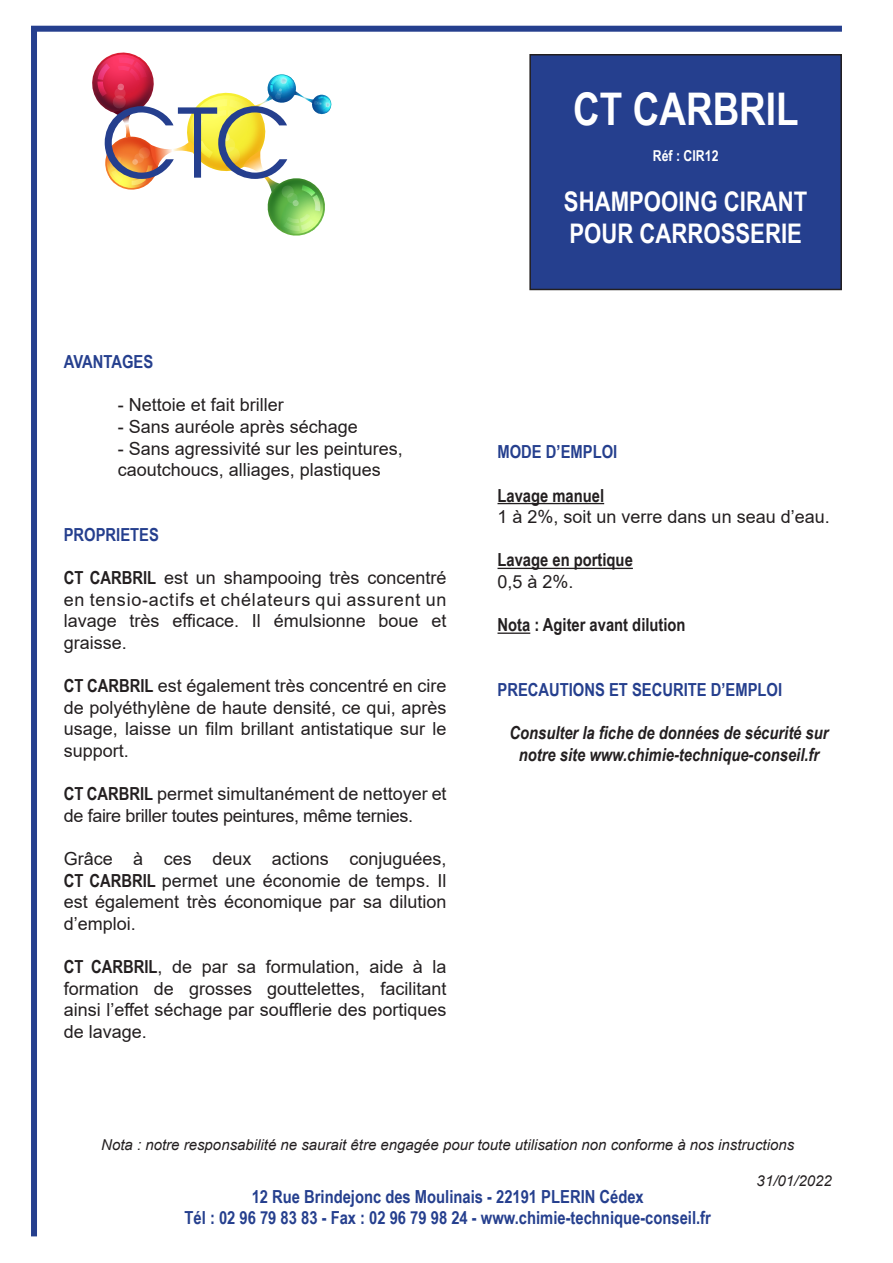
<style>
.page{position:relative;width:893px;height:1263px;background:#fff}
.page>*{position:absolute;margin:0;border:0;box-sizing:border-box;transform-origin:0 0}
.t1{font:700 45px "Arial Narrow";color:#fff}
.t2{font:700 27px/32.4px "Arial Narrow";color:#fff}
.t3{font:18px/21.6px "Arial";color:#231f20}
.t4{font:700 18px "Arial Narrow";color:#253f8e}
.t5{font:18px/21.6px "Arial";letter-spacing:-.02em;color:#231f20}
.t6{font:italic 700 18px/21.6px "Arial Narrow";color:#231f20;text-align:center}
.t7{font:18px/21.6px "Arial";letter-spacing:.04em;color:#231f20}
.t8{font:700 18px "Arial Narrow";color:#231f20}
.t9{font:italic 15px "Arial";color:#231f20}
.t10{font:700 15px "Arial Narrow";color:#fff}
.s1{font-family:"Arial Narrow";font-weight:700}
</style>
<div class="page">
<hr style="left:497px;top:503px;width:107px;height:1px;background:#231f20">
<hr style="left:497px;top:568px;width:136px;height:1px;background:#231f20">
<hr style="left:497px;top:632px;width:33px;height:2px;background:#231f20">
<div style="left:530px;top:55px;width:311px;height:234px;background:#253f8e"></div>
<div style="left:529px;top:54px;width:313px;height:236px;border:2px solid #231f20"></div>
<div style="left:31px;top:26px;width:811px;height:6px;background:#253f8e"></div>
<div style="left:31px;top:29px;width:6px;height:1207px;background:#253f8e"></div>
<img style="left:92px;top:52px;width:240px;height:184px">
<p class="t4" style="left:64px;top:348px;width:91px">AVANTAGES</p>
<p class="t3" style="left:118px;top:394px;width:168px">- Nettoie et fait briller</p>
<p class="t3" style="left:118px;top:416px;width:242px">- Sans auréole après séchage</p>
<p class="t3" style="left:118px;top:437px;width:287px">- Sans agressivité sur les peintures, caoutchoucs, alliages, plastiques</p>
<p class="t4" style="left:64px;top:521px;width:97px">PROPRIETES</p>
<p class="t7" style="left:64px;top:567px;width:384px"><span class="s1">CT CARBRIL</span> est un shampooing très concentré en tensio-actifs et chélateurs qui assurent un</p>
<p class="t3" style="left:64px;top:610px;width:384px">lavage très efficace. Il émulsionne boue et graisse.</p>
<p class="t3" style="left:64px;top:675px;width:384px;text-align:justify"><span class="s1">CT CARBRIL</span> est également très concentré en cire de polyéthylène de haute densité, ce qui, après usage, laisse un film brillant antistatique sur le support.</p>
<p class="t5" style="left:64px;top:783px;width:384px"><span class="s1">CT CARBRIL</span> permet simultanément de nettoyer et de faire briller toutes peintures, même ternies.</p>
<p class="t3" style="left:64px;top:848px;width:384px">Grâce à ces deux actions conjuguées,</p>
<p class="t3" style="left:64px;top:869px;width:384px;text-align:justify"><span class="s1">CT CARBRIL</span> permet une économie de temps. Il est également très économique par sa dilution d’emploi.</p>
<p class="t3" style="left:64px;top:956px;width:384px"><span class="s1">CT CARBRIL</span>, de par sa formulation, aide à la</p>
<p class="t3" style="left:64px;top:977px;width:384px">formation de grosses gouttelettes, facilitant</p>
<p class="t3" style="left:64px;top:999px;width:384px">ainsi l’effet séchage par soufflerie des portiques de lavage.</p>
<p class="t1" style="left:573px;top:75px;width:227px">CT CARBRIL</p>
<p class="t10" style="left:653px;top:144px;width:67px">Réf : CIR12</p>
<p class="t2" style="left:564px;top:184px;width:245px">SHAMPOOING CIRANT<br>POUR CARROSSERIE</p>
<p class="t4" style="left:497px;top:438px;width:121px">MODE D’EMPLOI</p>
<p class="t8" style="left:497px;top:482px;width:108px">Lavage manuel</p>
<p class="t3" style="left:497px;top:506px;width:334px">1 à 2%, soit un verre dans un seau d’eau.</p>
<p class="t8" style="left:497px;top:546px;width:137px">Lavage en portique</p>
<p class="t3" style="left:497px;top:571px;width:78px">0,5 à 2%.</p>
<p class="t8" style="left:497px;top:611px;width:190px">Nota : Agiter avant dilution</p>
<p class="t4" style="left:497px;top:676px;width:286px">PRECAUTIONS ET SECURITE D’EMPLOI</p>
<p class="t6" style="left:509px;top:721px;width:321px">Consulter la fiche de données de sécurité sur notre site www.chimie-technique-conseil.fr</p>
<p class="t9" style="left:101px;top:1134px;width:694px">Nota : notre responsabilité ne saurait être engagée pour toute utilisation non conforme à nos instructions</p>
<p class="t9" style="left:757px;top:1170px;width:77px">31/01/2022</p>
<p class="t4" style="left:252px;top:1183px;width:394px">12 Rue Brindejonc des Moulinais - 22191 PLERIN Cédex</p>
<p class="t4" style="left:185px;top:1204px;width:528px">Tél : 02 96 79 83 83 - Fax : 02 96 79 98 24 - www.chimie-technique-conseil.fr</p>
</div>
